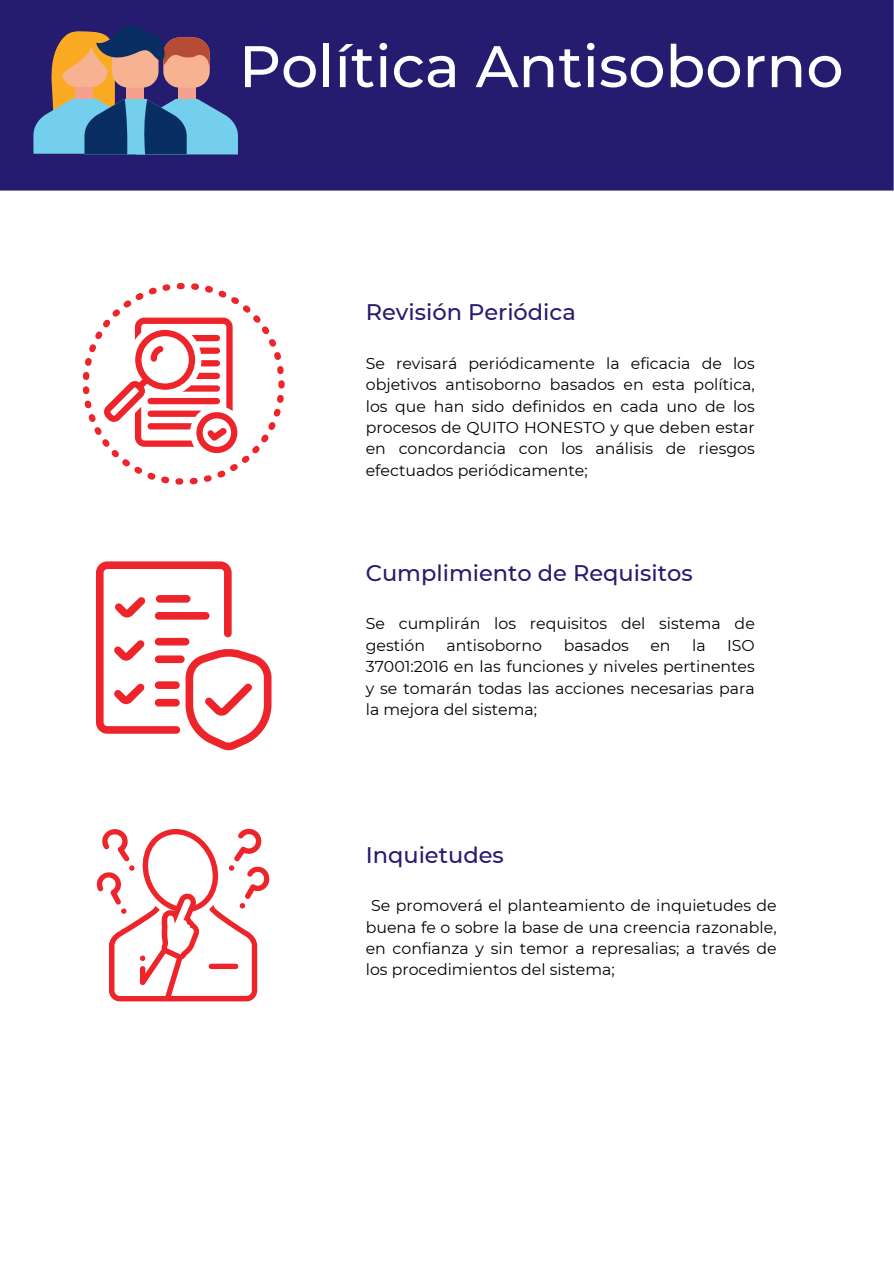
<style>
.page{position:relative;width:894px;height:1264px;background:#fff}
.page>*{position:absolute;margin:0;border:0;box-sizing:border-box;transform-origin:0 0}
.t1{font:500 58.5px "Montserrat";color:#fff}
.t2{font:500 22.5px "Montserrat";color:#261c6f}
.t3{font:15.75px/21.3px "Montserrat";color:#000;text-align:justify}
</style>
<div class="page">
<div style="left:0;top:0;width:893px;height:190px;background:#261c6f"></div>
<svg style="left:33px;top:24px;width:205px;height:130px;background:#6e7287"></svg>
<svg style="left:96px;top:828px;width:174px;height:173px"></svg>
<svg style="left:96px;top:561px;width:175px;height:189px"></svg>
<svg style="left:83px;top:283px;width:201px;height:201px"></svg>
<h1 class="t1" style="left:239px;top:30px;width:606px">Política Antisoborno</h1>
<h2 class="t2" style="left:365px;top:298px;width:211px">Revisión Periódica</h2>
<p class="t3" style="left:365px;top:352px;width:390px">Se revisará periódicamente la eficacia de los objetivos antisoborno basados en esta política, los que han sido definidos en cada uno de los procesos de QUITO HONESTO y que deben estar en concordancia con los análisis de riesgos efectuados periódicamente;</p>
<h2 class="t2" style="left:365px;top:559px;width:328px">Cumplimiento de Requisitos</h2>
<p class="t3" style="left:365px;top:613px;width:390px">Se cumplirán los requisitos del sistema de gestión</p>
<p class="t3" style="left:446px;top:634px;width:97px">antisoborno</p>
<p class="t3" style="left:563px;top:634px;width:67px">basados</p>
<p class="t3" style="left:650px;top:634px;width:22px">en</p>
<p class="t3" style="left:692px;top:634px;width:15px">la</p>
<p class="t3" style="left:365px;top:634px;width:390px;text-indent:361px">ISO 37001:2016 en las funciones y niveles pertinentes y se tomarán todas las acciones necesarias para la mejora del sistema;</p>
<h2 class="t2" style="left:365px;top:840px;width:139px">Inquietudes</h2>
<p class="t3" style="left:365px;top:894px;width:412px;text-indent:5px">Se promoverá el planteamiento de inquietudes de buena fe o sobre la base de una creencia razonable, en confianza y sin temor a represalias; a través de los procedimientos del sistema;</p>
</div>
